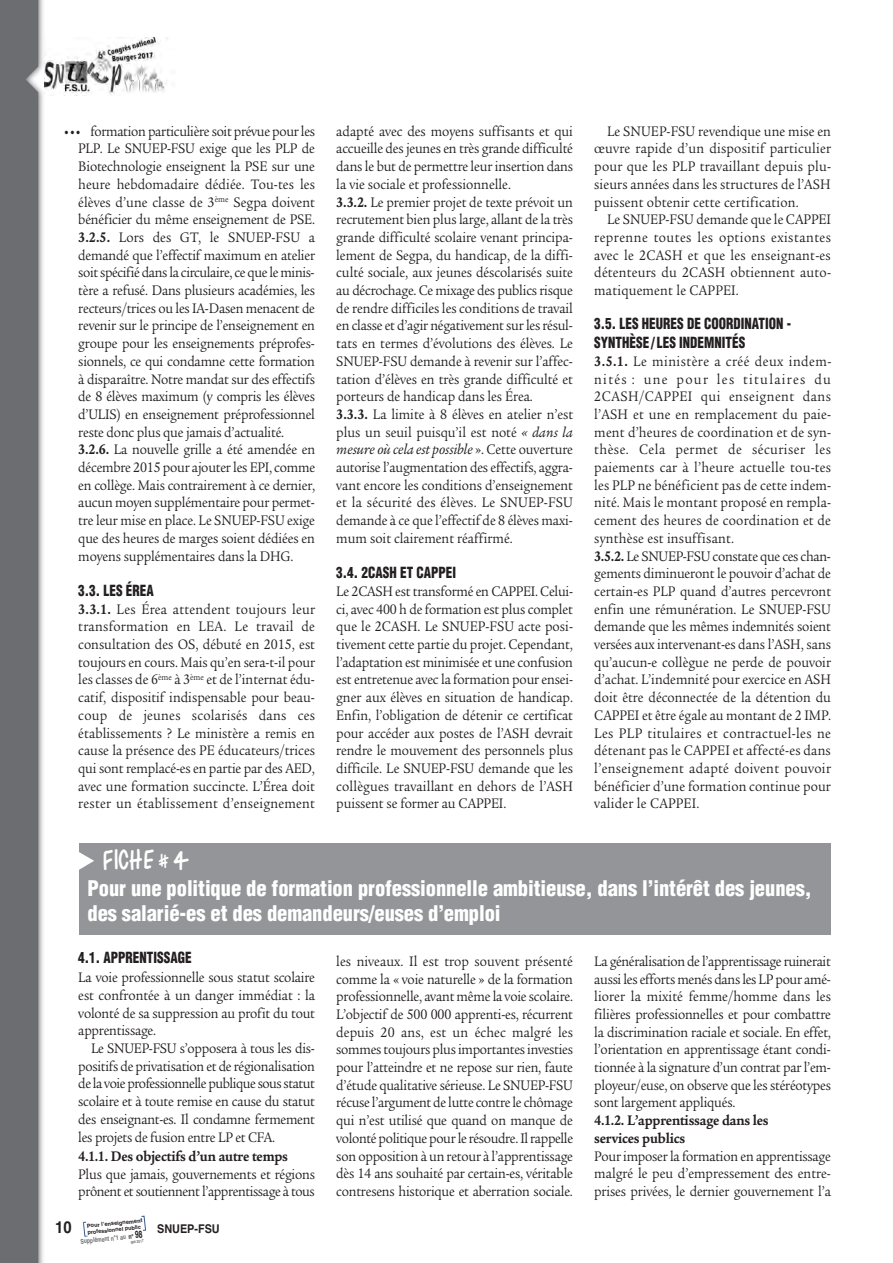
<style>
.page{position:relative;width:893px;height:1263px;background:#fff}
.page>*{position:absolute;margin:0;border:0;box-sizing:border-box;transform-origin:0 0}
.t1{font:27px "Best Font Evar";letter-spacing:.015em;color:#fff;scale:.92 1}
.t2{font:900 condensed 21px/25.5px "Helvetica";letter-spacing:-.005em;color:#fff}
.t3{font:900 18px "Legacy Serif";color:#231f20;scale:.88 1}
.t4{font:700 16.5px "Helvetica";color:#231f20;scale:.9 1}
.t5{font:15px/17.7px "Legacy Serif";letter-spacing:-.005em;color:#231f20;text-align:justify;scale:.9 1}
.t6{font:900 condensed 15px/19.2px "Helvetica";color:#231f20;scale:.88 1}
.t7{font:15px/17.7px "Legacy Serif";letter-spacing:-.03em;color:#231f20;scale:.9 1}
.t8{font:700 15px/17.7px "Legacy Serif";letter-spacing:-.015em;color:#231f20;scale:.9 1}
.t9{font:700 12px "Helvetica";color:#231f20;scale:.9 1}
.t10{font:700 6.75px "Helvetica";color:#6c6d70;scale:.75 1}
.t11{font:700 5.7px "Helvetica";color:#231f20}
.t12{font:700 5.55px "Helvetica";color:#231f20}
.t13{font:700 4.05px "Helvetica";color:#6c6d70;scale:.75 1}
.s1{font-weight:700}
.s2{font-style:italic}
.s3{font-size:18px}
.s4{color:#231f20}
.s5{font-size:10.05px;color:#231f20}
</style>
<div class="page">
<div style="left:79px;top:843px;width:752px;height:91px;background:#939598"></div>
<svg style="left:79px;top:852px;width:15px;height:18px"></svg>
<svg style="left:83px;top:1222px;width:4px;height:15px"></svg>
<svg style="left:141px;top:1216px;width:5px;height:15px"></svg>
<img style="left:49px;top:38px;width:116px;height:58px">
<img style="left:38px;top:0;width:11px;height:1263px">
<div style="left:0;top:0;width:38px;height:1263px;background:#6c6d70"></div>
<p class="t5" style="left:78px;top:124px;width:265px;text-align:left;text-indent:12px">formation particulière soit prévue pour les PLP. Le SNUEP-FSU exige que les PLP de Biotechnologie enseignent la PSE sur une heure hebdomadaire dédiée. Tou-tes les élèves d’une classe de 3<sup>ème</sup> Segpa doivent bénéficier du même enseignement de PSE.<br><span class="s1">3.2.5.</span> Lors des GT, le SNUEP-FSU a demandé que l’effectif maximum en atelier soit spécifié dans la circulaire, ce que le minis&shy;tère a refusé. Dans plusieurs académies, les recteurs/trices ou les IA-Dasen menacent de revenir sur le principe de l’enseignement en groupe pour les enseignements préprofes&shy;sionnels, ce qui condamne cette formation à disparaître. Notre mandat sur des effectifs de 8 élèves maximum (y compris les élèves d’ULIS) en enseignement préprofessionnel reste donc plus que jamais d’actualité.<br><span class="s1">3.2.6.</span> La nouvelle grille a été amendée en décembre 2015 pour ajouter les EPI, comme en collège. Mais contrairement à ce dernier, aucun moyen supplémentaire pour permet&shy;tre leur mise en place. Le SNUEP-FSU exige que des heures de marges soient dédiées en moyens supplémentaires dans la DHG.</p>
<p class="t6" style="left:78px;top:581px;width:87px">3.3. LES ÉREA</p>
<p class="t5" style="left:78px;top:602px;width:265px"><span class="s1">3.3.1.</span> Les Érea attendent toujours leur transformation en LEA. Le travail de consultation des OS, débuté en 2015, est toujours en cours. Mais qu’en sera-t-il pour les classes de 6<sup>ème</sup> à 3<sup>ème</sup> et de l’internat édu&shy;catif, dispositif indispensable pour beau&shy;coup de jeunes scolarisés dans ces établissements ? Le ministère a remis en cause la présence des PE éducateurs/trices qui sont remplacé-es en partie par des AED, avec une formation succincte. L’Érea doit rester un établissement d’enseignement</p>
<p class="t3" style="left:64px;top:122px;width:20px">...</p>
<p class="t5" style="left:336px;top:124px;width:265px;text-align:left">adapté avec des moyens suffisants et qui accueille des jeunes en très grande difficulté dans le but de permettre leur insertion dans la vie sociale et professionnelle.<br><span class="s1">3.3.2.</span> Le premier projet de texte prévoit un recrutement bien plus large, allant de la très grande difficulté scolaire venant principa&shy;lement de Segpa, du handicap, de la diffi&shy;culté sociale, aux jeunes déscolarisés suite au décrochage. Ce mixage des publics risque de rendre difficiles les conditions de travail en classe et d’agir négativement sur les résul&shy;tats en termes d’évolutions des élèves. Le SNUEP-FSU demande à revenir sur l’affec&shy;tation d’élèves en très grande difficulté et porteurs de handicap dans les Érea.<br><span class="s1">3.3.3.</span> La limite à 8 élèves en atelier n’est plus un seuil puisqu’il est noté <span class="s2">« dans la mesure où cela est possible</span> ». Cette ouverture autorise l’augmentation des effectifs, aggra&shy;vant encore les conditions d’enseignement et la sécurité des élèves. Le SNUEP-FSU demande à ce que l’effectif de 8 élèves maxi&shy;mum soit clairement réaffirmé.</p>
<p class="t6" style="left:336px;top:563px;width:138px">3.4. 2CASH ET CAPPEI</p>
<p class="t5" style="left:336px;top:584px;width:265px">Le 2CASH est transformé en CAPPEI. Celui&shy;ci, avec 400 h de formation est plus complet que le 2CASH. Le SNUEP-FSU acte posi&shy;tivement cette partie du projet. Cependant, l’adaptation est minimisée et une confusion est entretenue avec la formation pour ensei&shy;gner aux élèves en situation de handicap.<br>Enfin, l’obligation de détenir ce certificat pour accéder aux postes de l’ASH devrait rendre le mouvement des personnels plus difficile. Le SNUEP-FSU demande que les collègues travaillant en dehors de l’ASH puissent se former au CAPPEI.</p>
<p class="t5" style="left:594px;top:124px;width:265px;text-indent:13px">Le SNUEP-FSU revendique une mise en œuvre rapide d’un dispositif particulier pour que les PLP travaillant depuis plu&shy;sieurs années dans les structures de l’ASH puissent obtenir cette certification.</p>
<p class="t5" style="left:594px;top:212px;width:265px;text-indent:13px">Le SNUEP-FSU demande que le CAPPEI reprenne toutes les options existantes avec le 2CASH et que les enseignant-es détenteurs du 2CASH obtiennent auto&shy;matiquement le CAPPEI.</p>
<p class="t6" style="left:594px;top:314px;width:225px">3.5. LES HEURES DE COORDINATION -<br>SYNTHÈSE / LES INDEMNITÉS</p>
<p class="t5" style="left:594px;top:354px;width:265px;text-align:left"><span class="s1">3.5.1.</span> Le ministère a créé deux indem&shy;nités : une pour les titulaires du 2CASH/CAPPEI qui enseignent dans l’ASH et une en remplacement du paie&shy;ment d’heures de coordination et de syn&shy;thèse. Cela permet de sécuriser les paiements car à l’heure actuelle tou-tes les PLP ne bénéficient pas de cette indem&shy;nité. Mais le montant proposé en rempla&shy;cement des heures de coordination et de synthèse est insuffisant.<br><span class="s1">3.5.2.</span> Le SNUEP-FSU constate que ces chan&shy;gements diminueront le pouvoir d’achat de certain-es PLP quand d’autres percevront enfin une rémunération. Le SNUEP-FSU demande que les mêmes indemnités soient versées aux intervenant-es dans l’ASH, sans qu’aucun-e collègue ne perde de pouvoir d’achat. L’indemnité pour exercice en ASH doit être déconnectée de la détention du CAPPEI et être égale au montant de 2 IMP.<br>Les PLP titulaires et contractuel-les ne détenant pas le CAPPEI et affecté-es dans l’enseignement adapté doivent pouvoir bénéficier d’une formation continue pour valider le CAPPEI.</p>
<h1 class="t1" style="left:103px;top:843px;width:96px">Fiche <span class="s3">#</span> 4</h1>
<h2 class="t2" style="left:88px;top:875px;width:726px">Pour une politique de formation professionnelle ambitieuse, dans l’intérêt des jeunes, des salarié-es et des demandeurs/euses d’emploi</h2>
<p class="t6" style="left:78px;top:948px;width:130px">4.1. APPRENTISSAGE</p>
<p class="t5" style="left:78px;top:970px;width:265px">La voie professionnelle sous statut scolaire est confrontée à un danger immédiat : la volonté de sa suppression au profit du tout apprentissage.</p>
<p class="t5" style="left:78px;top:1041px;width:265px;text-indent:13px">Le SNUEP-FSU s’opposera à tous les dis&shy;positifs de privatisation et de régionalisation de la voie professionnelle publique sous statut scolaire et à toute remise en cause du statut des enseignant-es. Il condamne fermement les projets de fusion entre LP et CFA.</p>
<p class="t8" style="left:78px;top:1149px;width:234px">4.1.1. Des objectifs d’un autre temps</p>
<p class="t7" style="left:78px;top:1166px;width:264px">Plus que jamais, gouvernements et régions prônent et soutiennent l’apprentissage à tous</p>
<p class="t11" style="left:87px;top:1223px;width:57px;rotate:-6deg">Pour l’enseignement</p>
<p class="t12" style="left:87px;top:1229px;width:55px;rotate:-6deg">professionnel public</p>
<p class="t4" style="left:55px;top:1217px;width:20px">10</p>
<p class="t9" style="left:157px;top:1222px;width:71px">SNUEP-FSU</p>
<p class="t10" style="left:80px;top:1237px;width:85px;rotate:-6deg">Supplément n°1 au <span class="s4">n°</span> <span class="s5">98</span></p>
<p class="t13" style="left:131px;top:1240px;width:18px;rotate:-6deg">Mai 2017</p>
<p class="t5" style="left:336px;top:954px;width:265px">les niveaux. Il est trop souvent présenté comme la « voie naturelle » de la formation professionnelle, avant même la voie scolaire.<br>L’objectif de 500 000 apprenti-es, récurrent depuis 20 ans, est un échec malgré les sommes toujours plus importantes investies pour l’atteindre et ne repose sur rien, faute d’étude qualitative sérieuse. Le SNUEP-FSU récuse l’argument de lutte contre le chômage qui n’est utilisé que quand on manque de volonté politique pour le résoudre. Il rappelle son opposition à un retour à l’apprentissage dès 14 ans souhaité par certain-es, véritable contresens historique et aberration sociale.</p>
<p class="t5" style="left:594px;top:954px;width:265px">La généralisation de l’apprentissage ruinerait aussi les efforts menés dans les LP pour amé&shy;liorer la mixité femme/homme dans les filières professionnelles et pour combattre la discrimination raciale et sociale. En effet, l’orientation en apprentissage étant condi&shy;tionnée à la signature d’un contrat par l’em&shy;ployeur/euse, on observe que les stéréotypes sont largement appliqués.</p>
<p class="t8" style="left:594px;top:1113px;width:195px">4.1.2. L’apprentissage dans les services publics</p>
<p class="t5" style="left:594px;top:1148px;width:265px">Pour imposer la formation en apprentissage malgré le peu d’empressement des entre&shy;prises privées, le dernier gouvernement l’a</p>
</div>
